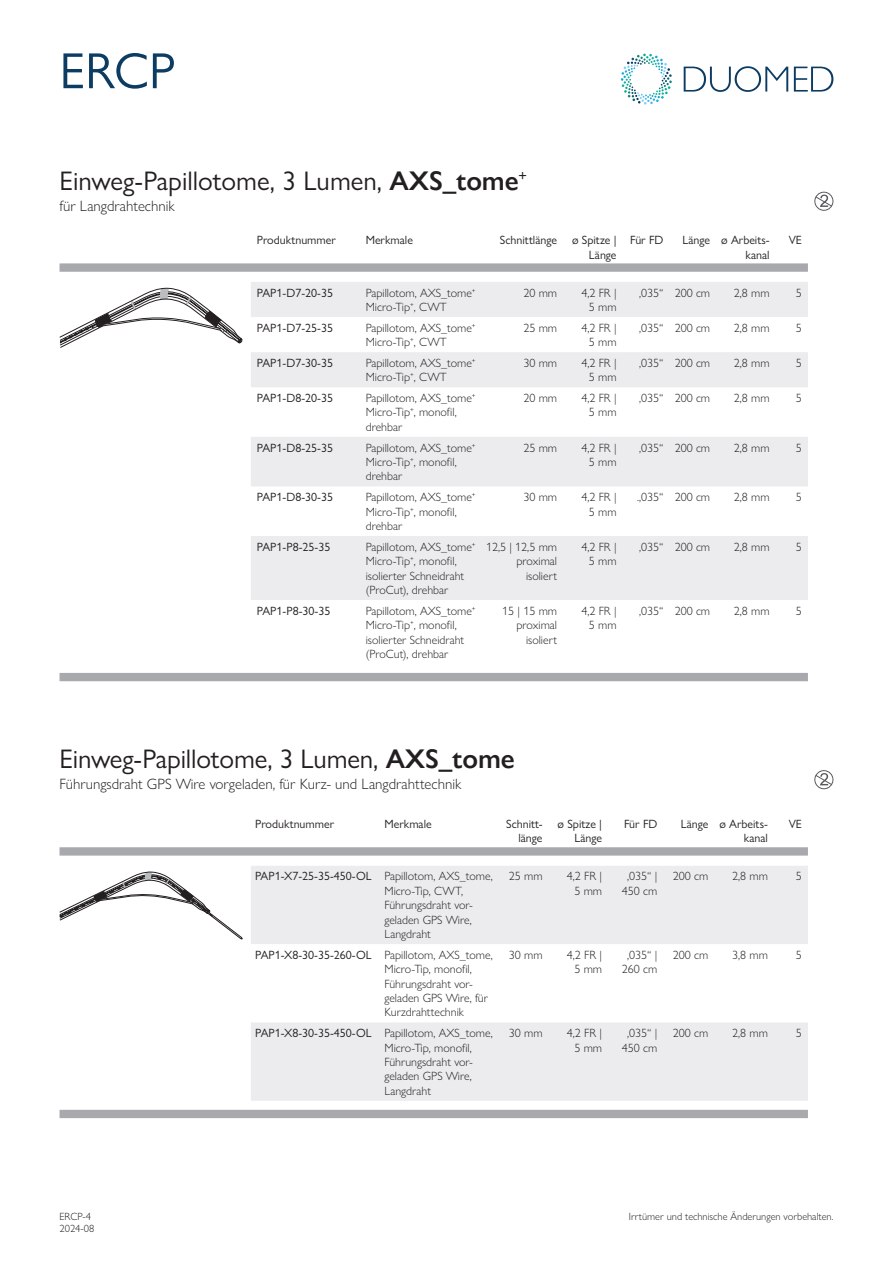
<style>
.page{position:relative;width:893px;height:1263px;background:#fff}
.page>*{position:absolute;margin:0;border:0;box-sizing:border-box;transform-origin:0 0}
.t1{font:51px "Gill Sans Nova";color:#0d3c63}
.Titel2{font:27px "Gill Sans Nova";letter-spacing:-.005em;color:#231f20}
.t2{font:300 15px "Gill Sans Nova";color:#231f20}
.t3{font:300 12px/14.4px "Gill Sans Nova";color:#231f20;text-align:right}
.t4{font:12px/14.4px "Gill Sans Nova";color:#231f20;text-align:right}
.t5{font:300 10.5px/12.6px "Gill Sans Nova";color:#231f20}
.s1{font-weight:600}
</style>
<div class="page">
<svg style="left:621px;top:54px;width:51px;height:51px"></svg>
<svg style="left:684px;top:66px;width:149px;height:26px"></svg>
<svg style="left:814px;top:192px;width:19px;height:19px"></svg>
<svg style="left:60px;top:263px;width:748px;height:418px"></svg>
<svg style="left:251px;top:282px;width:557px;height:318px;fill:#ececee"></svg>
<svg style="left:59px;top:288px;width:184px;height:61px"></svg>
<svg style="left:814px;top:770px;width:19px;height:19px"></svg>
<svg style="left:60px;top:847px;width:748px;height:271px"></svg>
<svg style="left:251px;top:866px;width:557px;height:235px;fill:#ececee"></svg>
<svg style="left:59px;top:871px;width:184px;height:68px"></svg>
<h1 class="t1" style="left:60px;top:40px;width:117px">ERCP</h1>
<p class="Titel2" style="left:60px;top:164px;width:469px">Einweg-Papillotome, 3 Lumen, <span class="s1">AXS_tome</span><sup>+</sup></p>
<p class="t2" style="left:60px;top:197px;width:117px">für Langdrahtechnik</p>
<p class="t4" style="left:257px;top:233px;width:81px">Produktnummer</p>
<p class="t4" style="left:366px;top:233px;width:49px">Merkmale</p>
<p class="t4" style="left:500px;top:233px;width:59px">Schnittlänge</p>
<p class="t4" style="left:572px;top:233px;width:46px">ø Spitze |<br>Länge</p>
<p class="t4" style="left:630px;top:233px;width:35px">Für FD</p>
<p class="t4" style="left:682px;top:233px;width:29px">Länge</p>
<p class="t4" style="left:721px;top:233px;width:50px">ø Arbeits-</p>
<p class="t4" style="left:746px;top:247px;width:26px">kanal</p>
<p class="t4" style="left:789px;top:233px;width:15px">VE</p>
<p class="t4" style="left:257px;top:285px;width:78px">PAP1-D7-20-35</p>
<p class="t3" style="left:366px;top:285px;width:111px;text-align:left">Papillotom, AXS_tome<sup>+<br></sup>Micro-Tip<sup>+</sup>, CWT</p>
<p class="t3" style="left:523px;top:285px;width:35px">20 mm</p>
<p class="t3" style="left:581px;top:285px;width:37px">4,2 FR |<br>5 mm</p>
<p class="t3" style="left:639px;top:285px;width:26px">,035“</p>
<p class="t3" style="left:675px;top:285px;width:37px">200 cm</p>
<p class="t3" style="left:734px;top:285px;width:37px">2,8 mm</p>
<p class="t3" style="left:796px;top:285px;width:7px">5</p>
<p class="t4" style="left:257px;top:320px;width:78px">PAP1-D7-25-35</p>
<p class="t3" style="left:366px;top:320px;width:111px;text-align:left">Papillotom, AXS_tome<sup>+<br></sup>Micro-Tip<sup>+</sup>, CWT</p>
<p class="t3" style="left:523px;top:320px;width:35px">25 mm</p>
<p class="t3" style="left:581px;top:320px;width:37px">4,2 FR |<br>5 mm</p>
<p class="t3" style="left:639px;top:320px;width:26px">,035“</p>
<p class="t3" style="left:675px;top:320px;width:37px">200 cm</p>
<p class="t3" style="left:734px;top:320px;width:37px">2,8 mm</p>
<p class="t3" style="left:796px;top:320px;width:7px">5</p>
<p class="t4" style="left:257px;top:355px;width:78px">PAP1-D7-30-35</p>
<p class="t3" style="left:366px;top:355px;width:111px;text-align:left">Papillotom, AXS_tome<sup>+<br></sup>Micro-Tip<sup>+</sup>, CWT</p>
<p class="t3" style="left:523px;top:355px;width:35px">30 mm</p>
<p class="t3" style="left:581px;top:355px;width:37px">4,2 FR |<br>5 mm</p>
<p class="t3" style="left:639px;top:355px;width:26px">,035“</p>
<p class="t3" style="left:675px;top:355px;width:37px">200 cm</p>
<p class="t3" style="left:734px;top:355px;width:37px">2,8 mm</p>
<p class="t3" style="left:796px;top:355px;width:7px">5</p>
<p class="t4" style="left:257px;top:391px;width:78px">PAP1-D8-20-35</p>
<p class="t3" style="left:366px;top:391px;width:111px;text-align:left">Papillotom, AXS_tome<sup>+<br></sup>Micro-Tip<sup>+</sup>, monofil, drehbar</p>
<p class="t3" style="left:523px;top:391px;width:35px">20 mm</p>
<p class="t3" style="left:581px;top:391px;width:37px">4,2 FR |<br>5 mm</p>
<p class="t3" style="left:639px;top:391px;width:26px">,035“</p>
<p class="t3" style="left:675px;top:391px;width:37px">200 cm</p>
<p class="t3" style="left:734px;top:391px;width:37px">2,8 mm</p>
<p class="t3" style="left:796px;top:391px;width:7px">5</p>
<p class="t4" style="left:257px;top:440px;width:78px">PAP1-D8-25-35</p>
<p class="t3" style="left:366px;top:440px;width:111px;text-align:left">Papillotom, AXS_tome<sup>+<br></sup>Micro-Tip<sup>+</sup>, monofil, drehbar</p>
<p class="t3" style="left:523px;top:440px;width:35px">25 mm</p>
<p class="t3" style="left:581px;top:440px;width:37px">4,2 FR |<br>5 mm</p>
<p class="t3" style="left:639px;top:440px;width:26px">,035“</p>
<p class="t3" style="left:675px;top:440px;width:37px">200 cm</p>
<p class="t3" style="left:734px;top:440px;width:37px">2,8 mm</p>
<p class="t3" style="left:796px;top:440px;width:7px">5</p>
<p class="t4" style="left:257px;top:490px;width:78px">PAP1-D8-30-35</p>
<p class="t3" style="left:366px;top:490px;width:111px;text-align:left">Papillotom, AXS_tome<sup>+<br></sup>Micro-Tip<sup>+</sup>, monofil, drehbar</p>
<p class="t3" style="left:523px;top:490px;width:35px">30 mm</p>
<p class="t3" style="left:581px;top:490px;width:37px">4,2 FR |<br>5 mm</p>
<p class="t3" style="left:637px;top:490px;width:28px">.,035“</p>
<p class="t3" style="left:675px;top:490px;width:37px">200 cm</p>
<p class="t3" style="left:734px;top:490px;width:37px">2,8 mm</p>
<p class="t3" style="left:796px;top:490px;width:7px">5</p>
<p class="t4" style="left:257px;top:539px;width:75px">PAP1-P8-25-35</p>
<p class="t3" style="left:366px;top:539px;width:111px;text-align:left">Papillotom, AXS_tome<sup>+<br></sup>Micro-Tip<sup>+</sup>, monofil,</p>
<p class="t3" style="left:366px;top:568px;width:100px">isolierter Schneidraht</p>
<p class="t3" style="left:366px;top:582px;width:84px">(ProCut), drehbar</p>
<p class="t3" style="left:486px;top:539px;width:72px">12,5 | 12,5 mm</p>
<p class="t3" style="left:516px;top:554px;width:42px">proximal isoliert</p>
<p class="t3" style="left:581px;top:539px;width:37px">4,2 FR |<br>5 mm</p>
<p class="t3" style="left:639px;top:539px;width:26px">,035“</p>
<p class="t3" style="left:675px;top:539px;width:37px">200 cm</p>
<p class="t3" style="left:734px;top:539px;width:37px">2,8 mm</p>
<p class="t3" style="left:796px;top:539px;width:7px">5</p>
<p class="t4" style="left:257px;top:603px;width:75px">PAP1-P8-30-35</p>
<p class="t3" style="left:366px;top:603px;width:111px;text-align:left">Papillotom, AXS_tome<sup>+<br></sup>Micro-Tip<sup>+</sup>, monofil,</p>
<p class="t3" style="left:366px;top:632px;width:100px">isolierter Schneidraht</p>
<p class="t3" style="left:366px;top:646px;width:84px">(ProCut), drehbar</p>
<p class="t3" style="left:502px;top:603px;width:56px">15 | 15 mm</p>
<p class="t3" style="left:516px;top:618px;width:42px">proximal isoliert</p>
<p class="t3" style="left:581px;top:603px;width:37px">4,2 FR |<br>5 mm</p>
<p class="t3" style="left:639px;top:603px;width:26px">,035“</p>
<p class="t3" style="left:675px;top:603px;width:37px">200 cm</p>
<p class="t3" style="left:734px;top:603px;width:37px">2,8 mm</p>
<p class="t3" style="left:796px;top:603px;width:7px">5</p>
<p class="Titel2" style="left:60px;top:743px;width:457px">Einweg-Papillotome, 3 Lumen, <span class="s1">AXS_tome</span></p>
<p class="t2" style="left:60px;top:775px;width:403px">Führungsdraht GPS Wire vorgeladen, für Kurz- und Langdrahttechnik</p>
<p class="t4" style="left:255px;top:817px;width:81px">Produktnummer</p>
<p class="t4" style="left:384px;top:817px;width:49px">Merkmale</p>
<p class="t4" style="left:506px;top:817px;width:38px">Schnitt&shy;länge</p>
<p class="t4" style="left:557px;top:817px;width:46px">ø Spitze |<br>Länge</p>
<p class="t4" style="left:624px;top:817px;width:35px">Für FD</p>
<p class="t4" style="left:681px;top:817px;width:29px">Länge</p>
<p class="t4" style="left:719px;top:817px;width:50px">ø Arbeits&shy;kanal</p>
<p class="t4" style="left:789px;top:817px;width:15px">VE</p>
<p class="t4" style="left:255px;top:869px;width:118px">PAP1-X7-25-35-450-OL</p>
<p class="t3" style="left:384px;top:869px;width:110px;text-align:left">Papillotom, AXS_tome,<br>Micro-Tip, CWT,<br>Führungsdraht vor&shy;geladen GPS Wire,<br>Langdraht</p>
<p class="t3" style="left:509px;top:869px;width:35px">25 mm</p>
<p class="t3" style="left:567px;top:869px;width:37px">4,2 FR |<br>5 mm</p>
<p class="t3" style="left:622px;top:869px;width:37px;text-align:center">,035“ |<br>450 cm</p>
<p class="t3" style="left:673px;top:869px;width:37px">200 cm</p>
<p class="t3" style="left:732px;top:869px;width:37px">2,8 mm</p>
<p class="t3" style="left:796px;top:869px;width:7px">5</p>
<p class="t4" style="left:255px;top:947px;width:118px">PAP1-X8-30-35-260-OL</p>
<p class="t3" style="left:384px;top:947px;width:110px;text-align:left">Papillotom, AXS_tome,<br>Micro-Tip, monofil,<br>Führungsdraht vor&shy;geladen GPS Wire, für<br>Kurzdrahttechnik</p>
<p class="t3" style="left:509px;top:947px;width:35px">30 mm</p>
<p class="t3" style="left:567px;top:947px;width:37px">4,2 FR |<br>5 mm</p>
<p class="t3" style="left:622px;top:947px;width:37px;text-align:center">,035“ |<br>260 cm</p>
<p class="t3" style="left:673px;top:947px;width:37px">200 cm</p>
<p class="t3" style="left:732px;top:947px;width:37px">3,8 mm</p>
<p class="t3" style="left:796px;top:947px;width:7px">5</p>
<p class="t4" style="left:255px;top:1026px;width:118px">PAP1-X8-30-35-450-OL</p>
<p class="t3" style="left:384px;top:1026px;width:110px;text-align:left">Papillotom, AXS_tome,<br>Micro-Tip, monofil,<br>Führungsdraht vor&shy;geladen GPS Wire,<br>Langdraht</p>
<p class="t3" style="left:509px;top:1026px;width:35px">30 mm</p>
<p class="t3" style="left:567px;top:1026px;width:37px">4,2 FR |<br>5 mm</p>
<p class="t3" style="left:622px;top:1026px;width:37px;text-align:center">,035“ |<br>450 cm</p>
<p class="t3" style="left:673px;top:1026px;width:37px">200 cm</p>
<p class="t3" style="left:732px;top:1026px;width:37px">2,8 mm</p>
<p class="t3" style="left:796px;top:1026px;width:7px">5</p>
<p class="t5" style="left:60px;top:1209px;width:36px">ERCP-4<br>2024-08</p>
<p class="t5" style="left:629px;top:1209px;width:206px">Irrtümer und technische Änderungen vorbehalten.</p>
</div>
